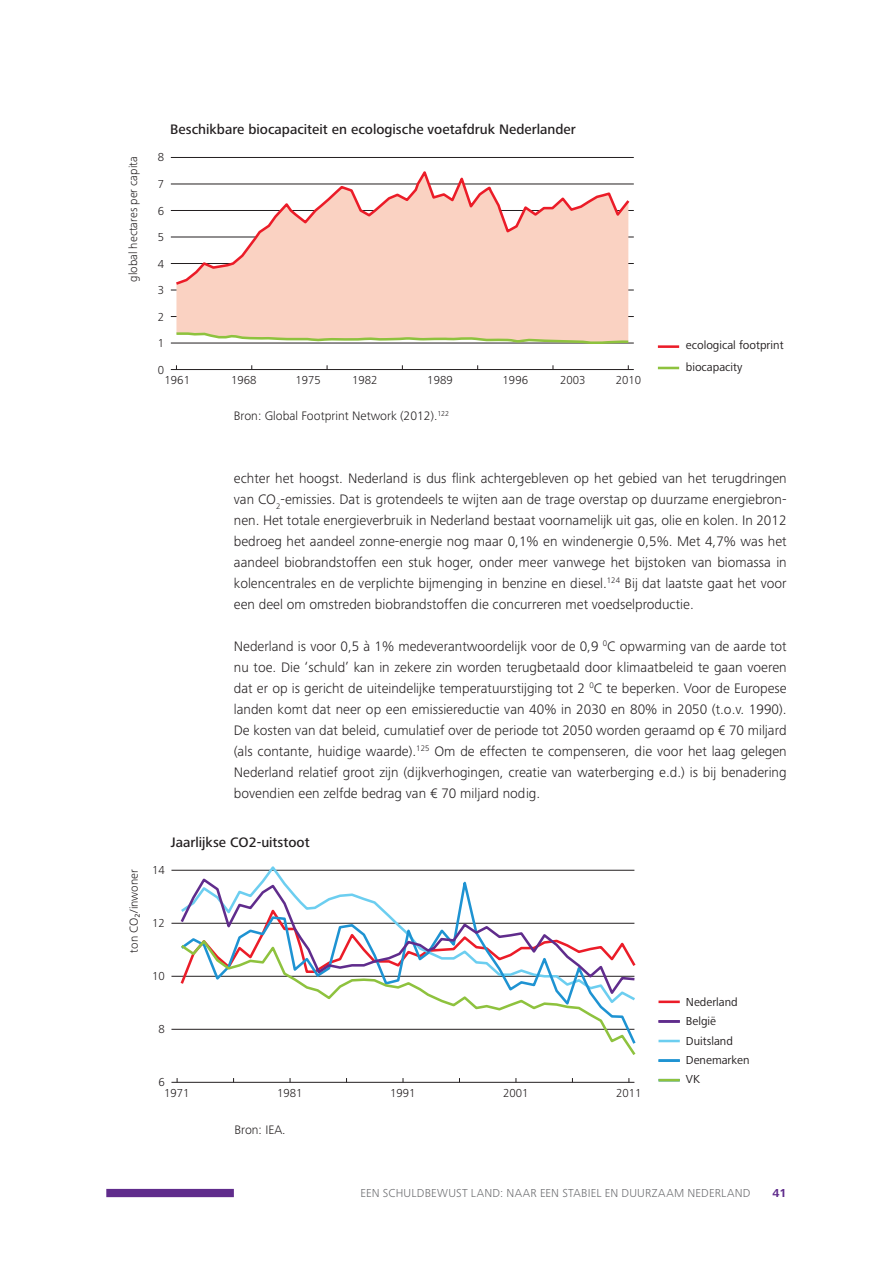
<style>
.page{position:relative;width:893px;height:1263px;background:#fff}
.page>*{position:absolute;margin:0;border:0;box-sizing:border-box;transform-origin:0 0}
.t1{font:300 14.25px/21px "Frutiger Next Pro";color:#231f20;text-align:justify}
.t2{font:500 14.25px "Frutiger Next Pro";color:#231f20}
.t3{font:300 12.75px "Frutiger Next Pro";color:#231f20}
.t4{font:300 12px/10.4px "Frutiger Next Pro";color:#231f20}
.t5{font:12px/19.4px "Frutiger Next Pro";color:#231f20}
.t6{font:300 12px "Frutiger Next Pro";letter-spacing:.015em;color:#6c6d70}
.t7{font:700 12px "Frutiger Next Pro";color:#602c8c}
</style>
<div class="page">
<div style="left:106px;top:1189px;width:128px;height:8px;background:#602c8c"></div>
<hr style="left:171px;top:210px;width:463px;height:1px;background:#231f20">
<hr style="left:171px;top:157px;width:463px;height:1px;background:#231f20">
<hr style="left:171px;top:316px;width:463px;height:1px;background:#231f20">
<hr style="left:171px;top:263px;width:463px;height:1px;background:#231f20">
<hr style="left:171px;top:237px;width:463px;height:1px;background:#231f20">
<hr style="left:171px;top:184px;width:463px;height:1px;background:#231f20">
<hr style="left:171px;top:343px;width:463px;height:1px;background:#231f20">
<hr style="left:171px;top:290px;width:463px;height:1px;background:#231f20">
<div style="left:176px;top:287px;width:452px;height:44px;background:#fad2c2"></div>
<hr style="left:171px;top:369px;width:463px;height:1px;background:#231f20">
<hr style="left:658px;top:367px;width:21px;height:2px;background:#8ec23e">
<hr style="left:658px;top:345px;width:21px;height:3px;background:#eb1c28">
<svg style="left:173px;top:171px;width:459px;height:116px"></svg>
<svg style="left:174px;top:331px;width:457px;height:13px;background:#d6cba9"></svg>
<hr style="left:171px;top:923px;width:463px;height:1px;background:#231f20">
<hr style="left:171px;top:870px;width:463px;height:1px;background:#231f20">
<hr style="left:171px;top:1029px;width:463px;height:1px;background:#231f20">
<hr style="left:171px;top:976px;width:463px;height:1px;background:#231f20">
<hr style="left:171px;top:1082px;width:463px;height:1px;background:#231f20">
<hr style="left:658px;top:1040px;width:22px;height:2px;background:#6ccef0">
<hr style="left:658px;top:1020px;width:22px;height:3px;background:#602c8c">
<hr style="left:658px;top:1079px;width:22px;height:2px;background:#8ec23e">
<hr style="left:658px;top:1059px;width:22px;height:3px;background:#1e93d2">
<hr style="left:658px;top:1000px;width:22px;height:3px;background:#eb1c28">
<svg style="left:178px;top:866px;width:457px;height:4px"></svg>
<svg style="left:178px;top:870px;width:457px;height:6px"></svg>
<svg style="left:178px;top:998px;width:458px;height:57px"></svg>
<svg style="left:178px;top:876px;width:458px;height:122px"></svg>
<p class="t4" style="left:128px;top:282px;width:127px;rotate:-90deg">global hectares per capita</p>
<p class="t2" style="left:170px;top:122px;width:407px">Beschikbare biocapaciteit en ecologische voetafdruk Nederlander</p>
<p class="t4" style="left:158px;top:152px;width:8px">8</p>
<p class="t4" style="left:158px;top:179px;width:8px">7</p>
<p class="t4" style="left:158px;top:205px;width:8px">6</p>
<p class="t4" style="left:158px;top:232px;width:8px">5</p>
<p class="t4" style="left:158px;top:258px;width:8px">4</p>
<p class="t4" style="left:158px;top:285px;width:8px">3</p>
<p class="t4" style="left:158px;top:311px;width:8px">2</p>
<p class="t4" style="left:158px;top:338px;width:8px">1</p>
<p class="t4" style="left:158px;top:364px;width:8px">0</p>
<p class="t4" style="left:165px;top:375px;width:27px">1961</p>
<p class="t4" style="left:231px;top:375px;width:27px">1968</p>
<p class="t4" style="left:295px;top:375px;width:27px">1975</p>
<p class="t4" style="left:352px;top:375px;width:27px">1982</p>
<p class="t4" style="left:427px;top:375px;width:27px">1989</p>
<p class="t4" style="left:503px;top:375px;width:27px">1996</p>
<p class="t4" style="left:560px;top:375px;width:27px">2003</p>
<p class="t4" style="left:616px;top:375px;width:27px">2010</p>
<p class="t3" style="left:234px;top:408px;width:217px">Bron: Global Footprint Network (2012).<sup>122</sup></p>
<p class="t5" style="left:686px;top:334px;width:99px;line-height:21.8px">ecological footprint biocapacity</p>
<p class="t1" style="left:234px;top:468px;width:554px">echter het hoogst. Nederland is dus flink achtergebleven op het gebied van het terugdringen van CO<sub>2</sub>-emissies. Dat is grotendeels te wijten aan de trage overstap op duurzame energiebron&shy;nen. Het totale energieverbruik in Nederland bestaat voornamelijk uit gas, olie en kolen. In 2012 bedroeg het aandeel zonne-energie nog maar 0,1% en windenergie 0,5%. Met 4,7% was het aandeel biobrandstoffen een stuk hoger, onder meer vanwege het bijstoken van biomassa in kolencentrales en de verplichte bijmenging in benzine en diesel.<sup>124</sup> Bij dat laatste gaat het voor een deel om omstreden biobrandstoffen die concurreren met voedselproductie.</p>
<p class="t1" style="left:234px;top:636px;width:554px">Nederland is voor 0,5 à 1% medeverantwoordelijk voor de 0,9 <sup>0</sup>C opwarming van de aarde tot nu toe. Die ‘schuld’ kan in zekere zin worden terugbetaald door klimaatbeleid te gaan voeren dat er op is gericht de uiteindelijke temperatuurstijging tot 2 <sup>0</sup>C te beperken. Voor de Europese landen komt dat neer op een emissiereductie van 40% in 2030 en 80% in 2050 (t.o.v. 1990).<br>De kosten van dat beleid, cumulatief over de periode tot 2050 worden geraamd op € 70 miljard (als contante, huidige waarde).<sup>125</sup> Om de effecten te compenseren, die voor het laag gelegen Nederland relatief groot zijn (dijkverhogingen, creatie van waterberging e.d.) is bij benadering bovendien een zelfde bedrag van € 70 miljard nodig.</p>
<p class="t4" style="left:129px;top:952px;width:85px;rotate:-90deg">ton CO2/inwoner</p>
<p class="t2" style="left:171px;top:834px;width:140px">Jaarlĳkse CO2-uitstoot</p>
<p class="t4" style="left:152px;top:865px;width:14px">14</p>
<p class="t4" style="left:152px;top:918px;width:14px">12</p>
<p class="t4" style="left:152px;top:971px;width:14px">10</p>
<p class="t4" style="left:158px;top:1024px;width:8px">8</p>
<p class="t4" style="left:164px;top:1077px;width:27px;text-indent:-6px">6<br>1971</p>
<p class="t4" style="left:277px;top:1088px;width:27px">1981</p>
<p class="t4" style="left:390px;top:1088px;width:27px">1991</p>
<p class="t4" style="left:503px;top:1088px;width:27px">2001</p>
<p class="t4" style="left:616px;top:1088px;width:27px">2011</p>
<p class="t3" style="left:234px;top:1122px;width:53px">Bron: IEA.</p>
<p class="t5" style="left:686px;top:992px;width:65px">Nederland<br>België<br>Duitsland<br>Denemarken<br>VK</p>
<p class="t6" style="left:361px;top:1186px;width:391px">EEN SCHULDBEWUST LAND: NAAR EEN STABIEL EN DUURZAAM NEDERLAND</p>
<p class="t7" style="left:773px;top:1186px;width:16px">41</p>
</div>
